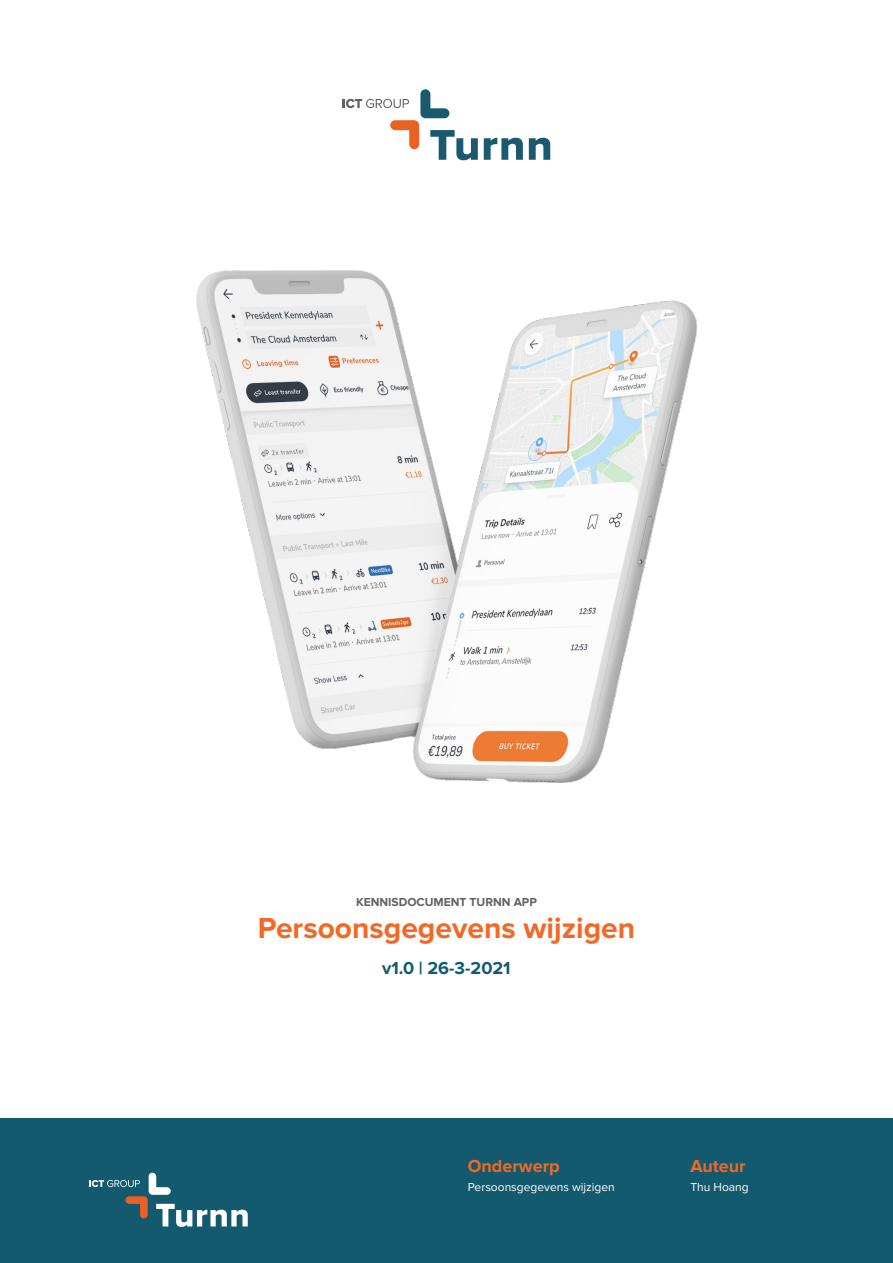
<style>
.page{position:relative;width:893px;height:1263px;background:#fff}
.page>*{position:absolute;margin:0;border:0;box-sizing:border-box;transform-origin:0 0}
.t1{font:700 30px "Proxima Nova";color:#f36824}
.t2{font:700 18px "Proxima Nova";color:#f36824}
.t3{font:700 18px "Proxima Nova";color:#135a6e}
.t4{font:12px "Proxima Nova";color:#fff}
.t5{font:700 12px "Proxima Nova";color:#616164}
</style>
<div class="page">
<svg style="left:484px;top:138px;width:39px;height:22px"></svg>
<svg style="left:529px;top:138px;width:21px;height:22px"></svg>
<svg style="left:343px;top:89px;width:135px;height:71px"></svg>
<div style="left:0;top:1119px;width:893px;height:144px;background:#135a6e"></div>
<svg style="left:89px;top:1173px;width:159px;height:54px"></svg>
<img style="left:196px;top:271px;width:501px;height:511px">
<p class="t5" style="left:356px;top:895px;width:182px">KENNISDOCUMENT TURNN APP</p>
<p class="t1" style="left:258px;top:911px;width:379px">Persoonsgegevens wijzigen</p>
<p class="t3" style="left:382px;top:958px;width:130px">v1.0 | 26-3-2021</p>
<p class="t2" style="left:468px;top:1155px;width:93px">Onderwerp</p>
<p class="t4" style="left:468px;top:1180px;width:149px">Persoonsgegevens wijzigen</p>
<p class="t2" style="left:690px;top:1155px;width:57px">Auteur</p>
<p class="t4" style="left:690px;top:1180px;width:60px">Thu Hoang</p>
</div>
